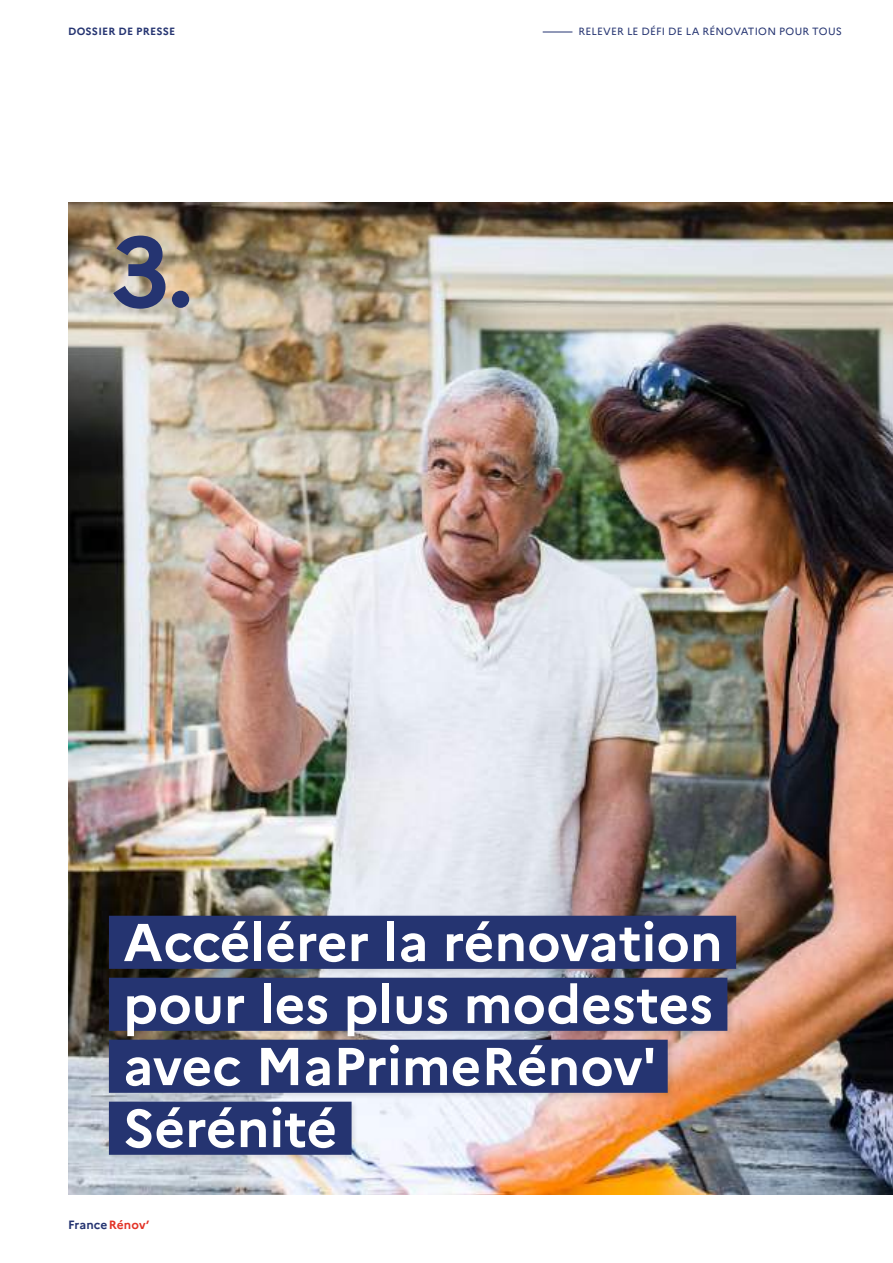
<style>
.page{position:relative;width:893px;height:1263px;background:#fff}
.page>*{position:absolute;margin:0;border:0;box-sizing:border-box;transform-origin:0 0}
.t1{font:700 98.7px "Marianne";color:#253471}
.t2{font:700 53.1px/61.9px "Marianne";color:#fff}
.t3{font:700 12px "Marianne";letter-spacing:.01em;color:#253471}
.t4{font:10.5px "Marianne";letter-spacing:.015em;color:#253471}
.t5{font:700 10.5px "Marianne";letter-spacing:.02em;color:#253471}
.s1{color:#e33327}
</style>
<div class="page">
<img style="left:68px;top:202px;width:825px;height:993px">
<div style="left:107px;top:914px;width:637px;height:248px;background:#000;opacity:.1"></div>
<div style="left:109px;top:916px;width:627px;height:53px;background:#253471"></div>
<div style="left:109px;top:978px;width:618px;height:53px;background:#253471"></div>
<div style="left:109px;top:1040px;width:559px;height:53px;background:#253471"></div>
<div style="left:109px;top:1102px;width:243px;height:53px;background:#253471"></div>
<svg style="left:543px;top:32px;width:29px;height:1px"></svg>
<p class="t5" style="left:68px;top:25px;width:109px">DOSSIER DE PRESSE</p>
<p class="t4" style="left:578px;top:25px;width:265px">RELEVER LE DÉFI DE LA RÉNOVATION POUR TOUS</p>
<h1 class="t1" style="left:111px;top:211px;width:84px">3.</h1>
<p class="t2" style="left:123px;top:911px;width:601px">Accélérer la rénovation pour les plus modestes avec MaPrimeRénov'<br>Sérénité</p>
<p class="t3" style="left:68px;top:1217px;width:83px">France<span class="s1">Rénov’</span></p>
</div>
